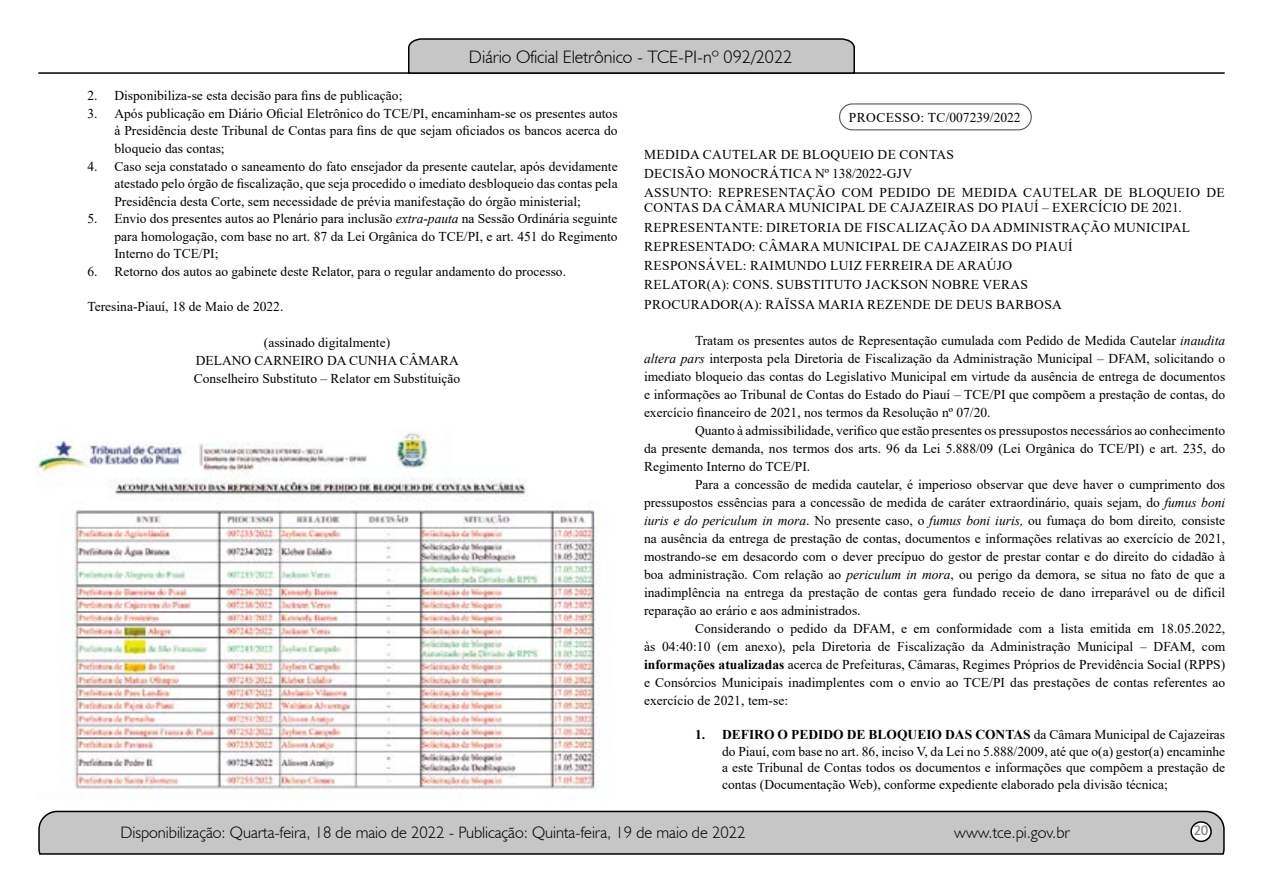
<style>
.page{position:relative;width:1263px;height:893px;background:#fff}
.page>*{position:absolute;margin:0;border:0;box-sizing:border-box;transform-origin:0 0}
.t1{font:300 18px "Humanist 521 BT";color:#000}
.t2{font:300 16.5px "Humanist 521 BT";color:#000}
.t3{font:15px "Estrangelo Edessa";color:#808080}
.t4{font:13.5px/18px "Times New Roman";color:#000;text-align:justify}
.t5{font:13.5px/19.2px "Times New Roman";letter-spacing:.025em;color:#000}
.s1{font-style:italic}
.s2{font-weight:700}
</style>
<div class="page">
<svg style="left:38px;top:810px;width:1187px;height:45px;background:#b9b9b9"></svg>
<div style="left:1191px;top:822px;width:20px;height:19px;background:#fff;border-radius:50%"></div>
<div style="left:1190px;top:821px;width:22px;height:21px;border:2px solid #000;border-radius:50%"></div>
<hr style="left:38px;top:72px;width:1187px;height:2px;background:#000">
<svg style="left:407px;top:38px;width:449px;height:36px;background:#b4b4b4"></svg>
<img style="left:36px;top:432px;width:564px;height:358px">
<div style="left:839px;top:103px;width:193px;height:27px;border:1px solid #575756;border-radius:13px"></div>
<h1 class="t1" style="left:469px;top:46px;width:325px">Diário Oficial Eletrônico - TCE-PI-nº 092/2022</h1>
<p class="t4" style="left:87px;top:86px;width:316px">2. Disponibiliza-se esta decisão para fins de publicação;</p>
<p class="t4" style="left:114px;top:104px;width:505px;line-height:17.5px;text-indent:-27px">3. Após publicação em Diário Oficial Eletrônico do TCE/PI, encaminham-se os presentes autos à Presidência deste Tribunal de Contas para fins de que sejam oficiados os bancos acerca do bloqueio das contas;</p>
<p class="t4" style="left:114px;top:157px;width:505px;line-height:17.5px;text-indent:-27px">4. Caso seja constatado o saneamento do fato ensejador da presente cautelar, após devidamente atestado pelo órgão de fiscalização, que seja procedido o imediato desbloqueio das contas pela Presidência desta Corte, sem necessidade de prévia manifestação do órgão ministerial;</p>
<p class="t4" style="left:114px;top:209px;width:505px;line-height:17.5px;text-indent:-27px">5. Envio dos presentes autos ao Plenário para inclusão <span class="s1">extra-pauta</span> na Sessão Ordinária seguinte para homologação, com base no art. 87 da Lei Orgânica do TCE/PI, e art. 451 do Regimento Interno do TCE/PI;</p>
<p class="t4" style="left:87px;top:262px;width:480px">6. Retorno dos autos ao gabinete deste Relator, para o regular andamento do processo.</p>
<p class="t4" style="left:87px;top:297px;width:197px">Teresina-Piauí, 18 de Maio de 2022.</p>
<p class="t4" style="left:194px;top:333px;width:268px;text-align:center">(assinado digitalmente)<br>DELANO CARNEIRO DA CUNHA CÂMARA<br>Conselheiro Substituto – Relator em Substituição</p>
<p class="t4" style="left:849px;top:108px;width:173px">PROCESSO: TC/007239/2022</p>
<p class="t5" style="left:644px;top:144px;width:582px">MEDIDA CAUTELAR DE BLOQUEIO DE CONTAS<br>DECISÃO MONOCRÁTICA Nº 138/2022-GJV<br>ASSUNTO: REPRESENTAÇÃO COM PEDIDO DE MEDIDA CAUTELAR DE BLOQUEIO DE</p>
<p class="t5" style="left:644px;top:198px;width:547px">CONTAS DA CÂMARA MUNICIPAL DE CAJAZEIRAS DO PIAUÍ – EXERCÍCIO DE 2021.<br>REPRESENTANTE: DIRETORIA DE FISCALIZAÇÃO DA ADMINISTRAÇÃO MUNICIPAL REPRESENTADO: CÂMARA MUNICIPAL DE CAJAZEIRAS DO PIAUÍ<br>RESPONSÁVEL: RAIMUNDO LUIZ FERREIRA DE ARAÚJO<br>RELATOR(A): CONS. SUBSTITUTO JACKSON NOBRE VERAS<br>PROCURADOR(A): RAÏSSA MARIA REZENDE DE DEUS BARBOSA</p>
<p class="t4" style="left:644px;top:331px;width:583px;text-indent:51px">Tratam os presentes autos de Representação cumulada com Pedido de Medida Cautelar <span class="s1">inaudita altera pars</span> interposta pela Diretoria de Fiscalização da Administração Municipal – DFAM, solicitando o imediato bloqueio das contas do Legislativo Municipal em virtude da ausência de entrega de documentos e informações ao Tribunal de Contas do Estado do Piauí – TCE/PI que compõem a prestação de contas, do exercício financeiro de 2021, nos termos da Resolução nº 07/20.</p>
<p class="t4" style="left:644px;top:421px;width:583px;text-indent:51px">Quanto à admissibilidade, verifico que estão presentes os pressupostos necessários ao conhecimento da presente demanda, nos termos dos arts. 96 da Lei 5.888/09 (Lei Orgânica do TCE/PI) e art. 235, do Regimento Interno do TCE/PI.</p>
<p class="t4" style="left:644px;top:475px;width:583px;text-indent:51px">Para a concessão de medida cautelar, é imperioso observar que deve haver o cumprimento dos pressupostos essências para a concessão de medida de caráter extraordinário, quais sejam, do <span class="s1">fumus boni iuris e do periculum in mora</span>. No presente caso, o <span class="s1">fumus boni iuris,</span> ou fumaça do bom direito<span class="s1">,</span> consiste na ausência da entrega de prestação de contas, documentos e informações relativas ao exercício de 2021, mostrando-se em desacordo com o dever precípuo do gestor de prestar contar e do direito do cidadão à boa administração. Com relação ao <span class="s1">periculum in mora</span>, ou perigo da demora, se situa no fato de que a inadimplência na entrega da prestação de contas gera fundado receio de dano irreparável ou de difícil reparação ao erário e aos administrados.</p>
<p class="t4" style="left:644px;top:619px;width:583px;text-indent:51px">Considerando o pedido da DFAM, e em conformidade com a lista emitida em 18.05.2022, às 04:40:10 (em anexo), pela Diretoria de Fiscalização da Administração Municipal – DFAM, com <span class="s2">informações atualizadas</span> acerca de Prefeituras, Câmaras, Regimes Próprios de Previdência Social (RPPS) e Consórcios Municipais inadimplentes com o envio ao TCE/PI das prestações de contas referentes ao exercício de 2021, tem-se:</p>
<p class="t4" style="left:722px;top:726px;width:505px;line-height:16.5px;text-indent:-27px"><span class="s2">1. DEFIRO O PEDIDO DE BLOQUEIO DAS CONTAS</span> da Câmara Municipal de Cajazeiras do Piauí, com base no art. 86, inciso V, da Lei no 5.888/2009, até que o(a) gestor(a) encaminhe a este Tribunal de Contas todos os documentos e informações que compõem a prestação de contas (Documentação Web), conforme expediente elaborado pela divisão técnica;</p>
<p class="t2" style="left:120px;top:822px;width:626px">Disponibilização: Quarta-feira, 18 de maio de 2022 - Publicação: Quinta-feira, 19 de maio de 2022</p>
<p class="t2" style="left:954px;top:822px;width:117px">www.tce.pi.gov.br</p>
<p class="t3" style="left:1194px;top:823px;width:16px">20</p>
</div>
